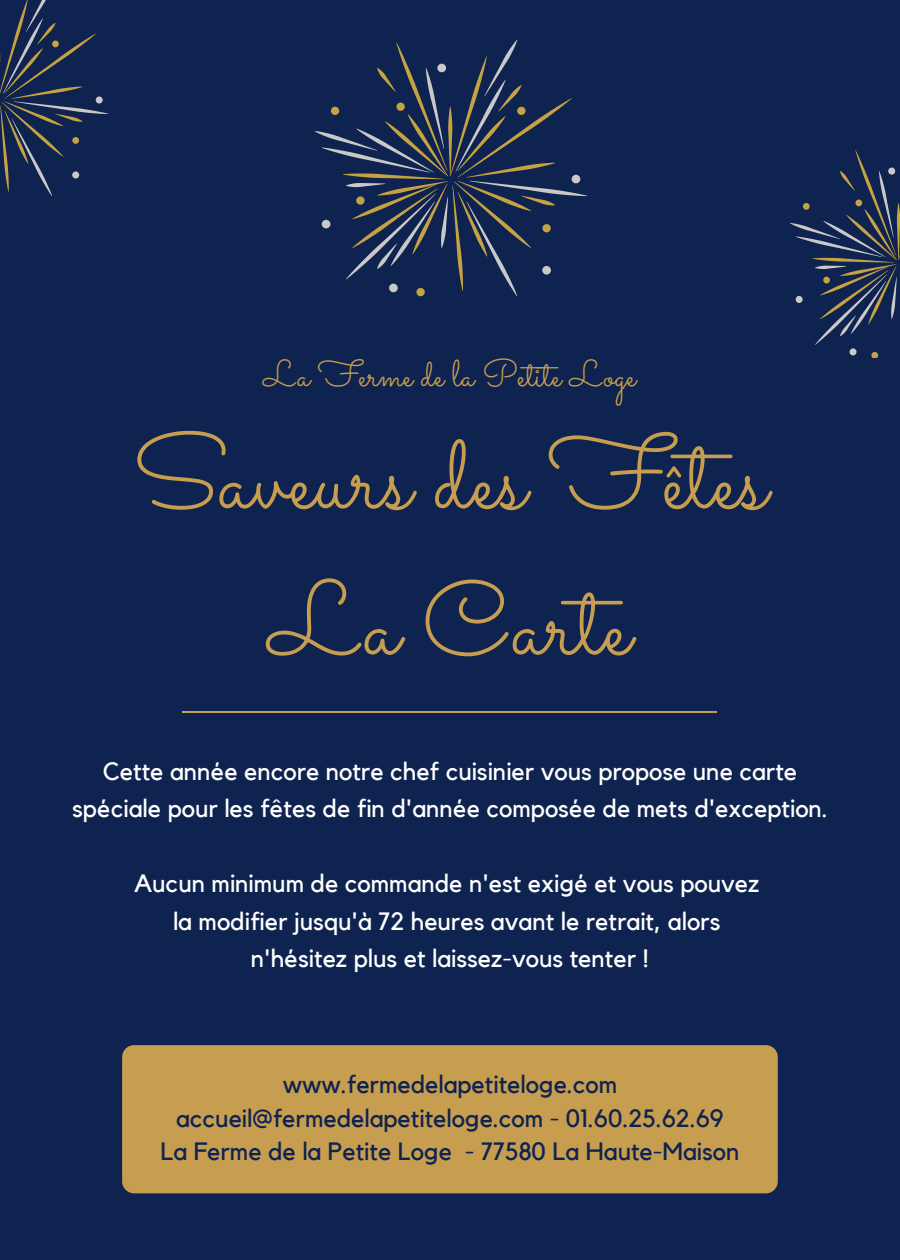
<style>
.page{position:relative;width:900px;height:1260px;background:#0f2350}
.page>*{position:absolute;margin:0;border:0;box-sizing:border-box;transform-origin:0 0}
.t1{font:105px/146.2px "Sacramento";color:#c79d4f;text-align:center}
.t2{font:37.25px "Sacramento";color:#c79d4f}
.t3{font:25px/37.5px "Kollektif";color:#fff;text-align:center}
.t4{font:25px/33.8px "Kollektif";color:#0f2350;text-align:center}
</style>
<div class="page">
<svg style="left:315px;top:40px;width:271px;height:256px"></svg>
<div style="left:437px;top:64px;width:9px;height:8px;background:#cac9c7;border-radius:50%"></div>
<div style="left:572px;top:175px;width:8px;height:8px;background:#cac9c7;border-radius:50%"></div>
<div style="left:389px;top:284px;width:9px;height:8px;background:#cac9c7;border-radius:50%"></div>
<div style="left:542px;top:266px;width:9px;height:9px;background:#cac9c7;border-radius:50%"></div>
<div style="left:322px;top:220px;width:8px;height:8px;background:#cac9c7;border-radius:50%"></div>
<div style="left:871px;top:352px;width:7px;height:6px;background:#c6a242;border-radius:50%"></div>
<svg style="left:790px;top:150px;width:110px;height:195px"></svg>
<div style="left:888px;top:168px;width:7px;height:7px;background:#cac9c7;border-radius:50%"></div>
<div style="left:850px;top:348px;width:7px;height:7px;background:#cac9c7;border-radius:50%"></div>
<div style="left:796px;top:296px;width:7px;height:7px;background:#cac9c7;border-radius:50%"></div>
<svg style="left:0;top:0;width:108px;height:195px"></svg>
<div style="left:96px;top:96px;width:7px;height:8px;background:#cac9c7;border-radius:50%"></div>
<div style="left:72px;top:171px;width:7px;height:8px;background:#cac9c7;border-radius:50%"></div>
<hr style="left:182px;top:711px;width:535px;height:2px;background:#c79d4f">
<div style="left:122px;top:1045px;width:656px;height:148px;background:#c79d4f;border-radius:12px"></div>
<h2 class="t2" style="left:264px;top:352px;width:374px">La Ferme de la Petite Loge</h2>
<h1 class="t1" style="left:132px;top:398px;width:636px">Saveurs des Fêtes<br>La Carte</h1>
<p class="t3" style="left:72px;top:753px;width:757px">Cette année encore notre chef cuisinier vous propose une carte spéciale pour les fêtes de fin d'année composée de mets d'exception.</p>
<p class="t3" style="left:134px;top:866px;width:627px">Aucun minimum de commande n'est exigé et vous pouvez la modifier jusqu'à 72 heures avant le retrait, alors n'hésitez plus et laissez-vous tenter !</p>
<p class="t4" style="left:161px;top:1068px;width:580px">www.fermedelapetiteloge.com accueil@fermedelapetiteloge.com - 01.60.25.62.69<br>La Ferme de la Petite Loge - 77580 La Haute-Maison</p>
</div>
